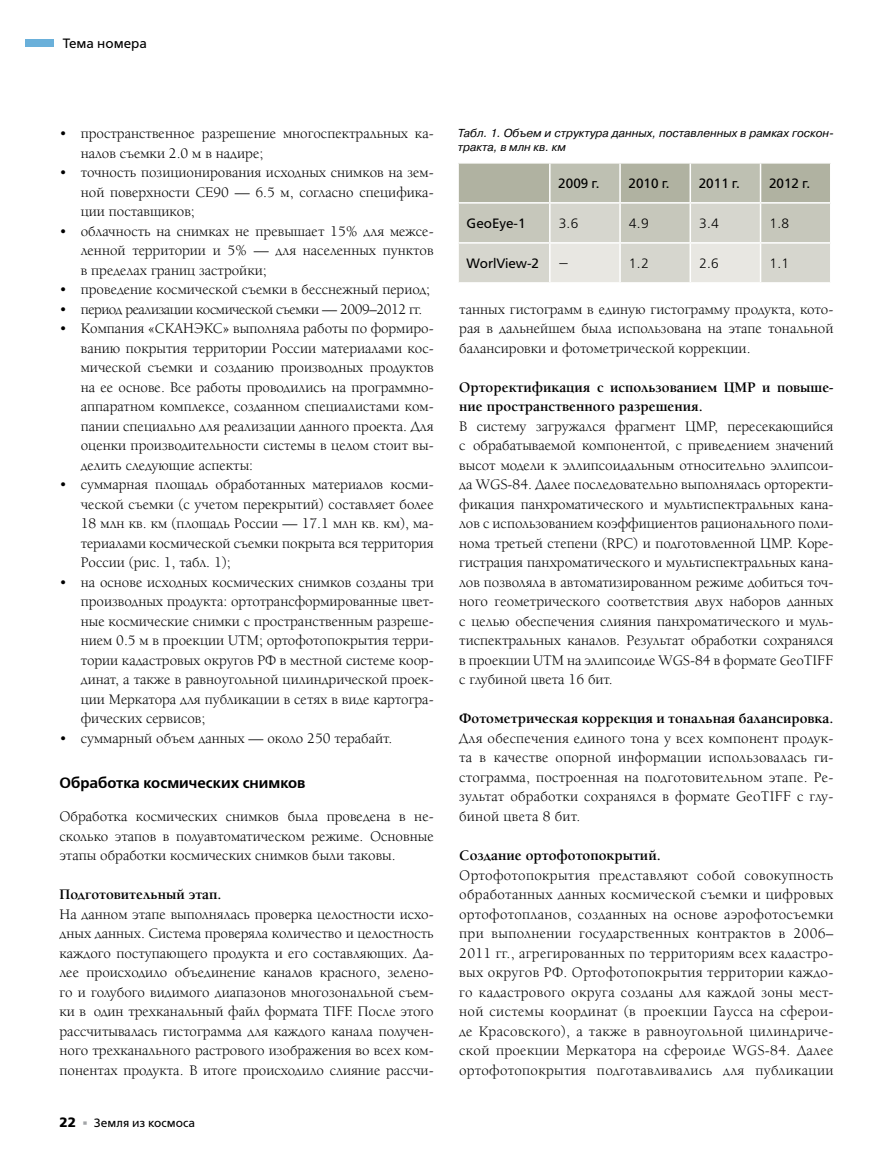
<style>
.page{position:relative;width:893px;height:1170px;background:#fff}
.page>*{position:absolute;margin:0;border:0;box-sizing:border-box;transform-origin:0 0}
.t1{font:15px/19.5px "Alliance";color:#000;text-align:justify}
.t2{font:700 15px/19.5px "Alliance";color:#000}
.t3{font:15px "Alliance";letter-spacing:-.03em;color:#000}
.t4{font:600 15px "Free Set C";color:#000}
.t5{font:13.5px "Free Set C";color:#000}
.t6{font:300 13.5px "Free Set C";color:#000}
.t7{font:12px "Free Set C";color:#000}
.t8{font:italic 500 11.55px/13.8px "Pragmatica C";color:#000}
.s1{font-weight:700;font-size:13.5px}
.s2{font-family:"Sylfaen";font-size:15px;color:#a3a5a8}
</style>
<div class="page">
<div style="left:26px;top:40px;width:28px;height:7px;background:#6ab0da"></div>
<svg style="left:459px;top:164px;width:371px;height:118px;background:#cacabf"></svg>
<hr style="left:619px;top:164px;width:2px;height:38px;background:#fff">
<hr style="left:689px;top:164px;width:2px;height:38px;background:#fff">
<hr style="left:760px;top:164px;width:1px;height:38px;background:#fff">
<hr style="left:549px;top:164px;width:2px;height:38px;background:#fff">
<hr style="left:457px;top:202px;width:93px;height:2px;background:#fff">
<hr style="left:550px;top:202px;width:70px;height:2px;background:#fff">
<hr style="left:549px;top:204px;width:2px;height:38px;background:#fff">
<hr style="left:620px;top:202px;width:70px;height:2px;background:#fff">
<hr style="left:619px;top:204px;width:2px;height:38px;background:#fff">
<hr style="left:690px;top:202px;width:70px;height:2px;background:#fff">
<hr style="left:689px;top:204px;width:2px;height:38px;background:#fff">
<hr style="left:760px;top:202px;width:71px;height:2px;background:#fff">
<hr style="left:760px;top:204px;width:1px;height:38px;background:#fff">
<hr style="left:457px;top:242px;width:93px;height:2px;background:#fff">
<hr style="left:550px;top:242px;width:70px;height:2px;background:#fff">
<hr style="left:549px;top:244px;width:2px;height:38px;background:#fff">
<hr style="left:620px;top:242px;width:70px;height:2px;background:#fff">
<hr style="left:619px;top:244px;width:2px;height:38px;background:#fff">
<hr style="left:690px;top:242px;width:70px;height:2px;background:#fff">
<hr style="left:689px;top:244px;width:2px;height:38px;background:#fff">
<hr style="left:760px;top:242px;width:71px;height:2px;background:#fff">
<hr style="left:760px;top:244px;width:1px;height:38px;background:#fff">
<p class="t5" style="left:63px;top:36px;width:86px">Тема номера</p>
<p class="t1" style="left:81px;top:123px;width:354px;text-indent:-21px">• пространственное разрешение многоспектральных ка&shy;налов съемки 2.0 м в надире;</p>
<p class="t1" style="left:81px;top:162px;width:354px;text-indent:-21px">• точность позиционирования исходных снимков на зем&shy;ной поверхности CE90 — 6.5 м, согласно специфика&shy;ции поставщиков;</p>
<p class="t1" style="left:81px;top:221px;width:354px;text-indent:-21px">• облачность на снимках не превышает 15% для межсе&shy;ленной территории и 5% — для населенных пунктов в пределах границ застройки;</p>
<p class="t1" style="left:60px;top:279px;width:372px">• проведение космической съемки в бесснежный период;</p>
<p class="t3" style="left:60px;top:300px;width:364px">• период реализации космической съемки — 2009–2012 гг.</p>
<p class="t1" style="left:81px;top:318px;width:354px;text-indent:-21px">• Компания «СКАНЭКС» выполняла работы по формиро&shy;ванию покрытия территории России материалами кос&shy;мической съемки и созданию производных продуктов на ее основе. Все работы проводились на программно&shy;аппаратном комплексе, созданном специалистами ком&shy;пании специально для реализации данного проекта. Для оценки производительности системы в целом стоит вы&shy;делить следующие аспекты:</p>
<p class="t1" style="left:81px;top:474px;width:354px;text-indent:-21px">• суммарная площадь обработанных материалов косми&shy;ческой съемки (с учетом перекрытий) составляет более 18 млн кв. км (площадь России — 17.1 млн кв. км), ма&shy;териалами космической съемки покрыта вся территория России (рис. 1, табл. 1);</p>
<p class="t1" style="left:81px;top:572px;width:354px;text-indent:-21px">• на основе исходных космических снимков созданы три производных продукта: ортотрансформированные цвет&shy;ные космические снимки с пространственным разреше&shy;нием 0.5 м в проекции UTM; ортофотопокрытия терри&shy;тории кадастровых округов РФ в местной системе коор&shy;динат, а также в равноугольной цилиндрической проек&shy;ции Меркатора для публикации в сетях в виде картогра&shy;фических сервисов;</p>
<p class="t1" style="left:60px;top:728px;width:334px">• суммарный объем данных — около 250 терабайт.</p>
<p class="t4" style="left:60px;top:774px;width:248px">Обработка космических снимков</p>
<p class="t1" style="left:60px;top:806px;width:376px">Обработка космических снимков была проведена в не&shy;сколько этапов в полуавтоматическом режиме. Основные этапы обработки космических снимков были таковы.</p>
<p class="t2" style="left:60px;top:884px;width:164px">Подготовительный этап.</p>
<p class="t1" style="left:60px;top:903px;width:376px">На данном этапе выполнялась проверка целостности исхо&shy;дных данных. Система проверяла количество и целостность каждого поступающего продукта и его составляющих. Да&shy;лее происходило объединение каналов красного, зелено&shy;го и голубого видимого диапазонов многозональной съем&shy;ки в один трехканальный файл формата TIFF. После этого рассчитывалась гистограмма для каждого канала получен&shy;ного трехканального растрового изображения во всех ком&shy;понентах продукта. В итоге происходило слияние рассчи-</p>
<p class="t7" style="left:60px;top:1115px;width:137px"><span class="s1">22</span> <span class="s2">▪</span> Земля из космоса</p>
<p class="t8" style="left:458px;top:126px;width:378px">Табл. 1. Объем и структура данных, поставленных в рамках госкон&shy;тракта, в млн кв. км</p>
<p class="t5" style="left:558px;top:176px;width:43px">2009 г.</p>
<p class="t5" style="left:629px;top:176px;width:43px">2010 г.</p>
<p class="t5" style="left:699px;top:176px;width:43px">2011 г.</p>
<p class="t5" style="left:769px;top:176px;width:43px">2012 г.</p>
<p class="t5" style="left:467px;top:216px;width:61px">GeoEye-1</p>
<p class="t6" style="left:558px;top:216px;width:22px">3.6</p>
<p class="t6" style="left:629px;top:216px;width:22px">4.9</p>
<p class="t6" style="left:699px;top:216px;width:22px">3.4</p>
<p class="t6" style="left:769px;top:216px;width:22px">1.8</p>
<p class="t5" style="left:467px;top:256px;width:74px">WorlView-2</p>
<p class="t6" style="left:558px;top:256px;width:12px">—</p>
<p class="t6" style="left:629px;top:256px;width:22px">1.2</p>
<p class="t6" style="left:699px;top:256px;width:22px">2.6</p>
<p class="t6" style="left:769px;top:256px;width:22px">1.1</p>
<p class="t1" style="left:459px;top:299px;width:376px">танных гистограмм в единую гистограмму продукта, кото&shy;рая в дальнейшем была использована на этапе тональной балансировки и фотометрической коррекции.</p>
<p class="t2" style="left:459px;top:377px;width:376px">Орторектификация с использованием ЦМР и повыше&shy;ние пространственного разрешения.</p>
<p class="t1" style="left:459px;top:416px;width:376px">В систему загружался фрагмент ЦМР, пересекающийся с обрабатываемой компонентой, с приведением значений высот модели к эллипсоидальным относительно эллипсои&shy;да WGS-84. Далее последовательно выполнялась орторекти&shy;фикация панхроматического и мультиспектральных кана&shy;лов с использованием коэффициентов рационального поли&shy;нома третьей степени (RPC) и подготовленной ЦМР. Коре&shy;гистрация панхроматического и мультиспектральных кана&shy;лов позволяла в автоматизированном режиме добиться точ&shy;ного геометрического соответствия двух наборов данных с целью обеспечения слияния панхроматического и муль&shy;тиспектральных каналов. Результат обработки сохранялся в проекции UTM на эллипсоиде WGS-84 в формате GeoTIFF с глубиной цвета 16 бит.</p>
<p class="t2" style="left:459px;top:708px;width:376px">Фотометрическая коррекция и тональная балансировка.</p>
<p class="t1" style="left:459px;top:728px;width:376px">Для обеспечения единого тона у всех компонент продук&shy;та в качестве опорной информации использовалась ги&shy;стограмма, построенная на подготовительном этапе. Ре&shy;зультат обработки сохранялся в формате GeoTIFF с глу&shy;биной цвета 8 бит.</p>
<p class="t2" style="left:459px;top:845px;width:203px">Создание ортофотопокрытий.</p>
<p class="t1" style="left:459px;top:864px;width:376px">Ортофотопокрытия представляют собой совокупность обработанных данных космической съемки и цифровых ортофотопланов, созданных на основе аэрофотосъемки при выполнении государственных контрактов в 2006– 2011 гг., агрегированных по территориям всех кадастро&shy;вых округов РФ. Ортофотопокрытия территории каждо&shy;го кадастрового округа созданы для каждой зоны мест&shy;ной системы координат (в проекции Гаусса на сферои&shy;де Красовского), а также в равноугольной цилиндриче&shy;ской проекции Меркатора на сфероиде WGS-84. Далее ортофотопокрытия подготавливались для публикации</p>
</div>
